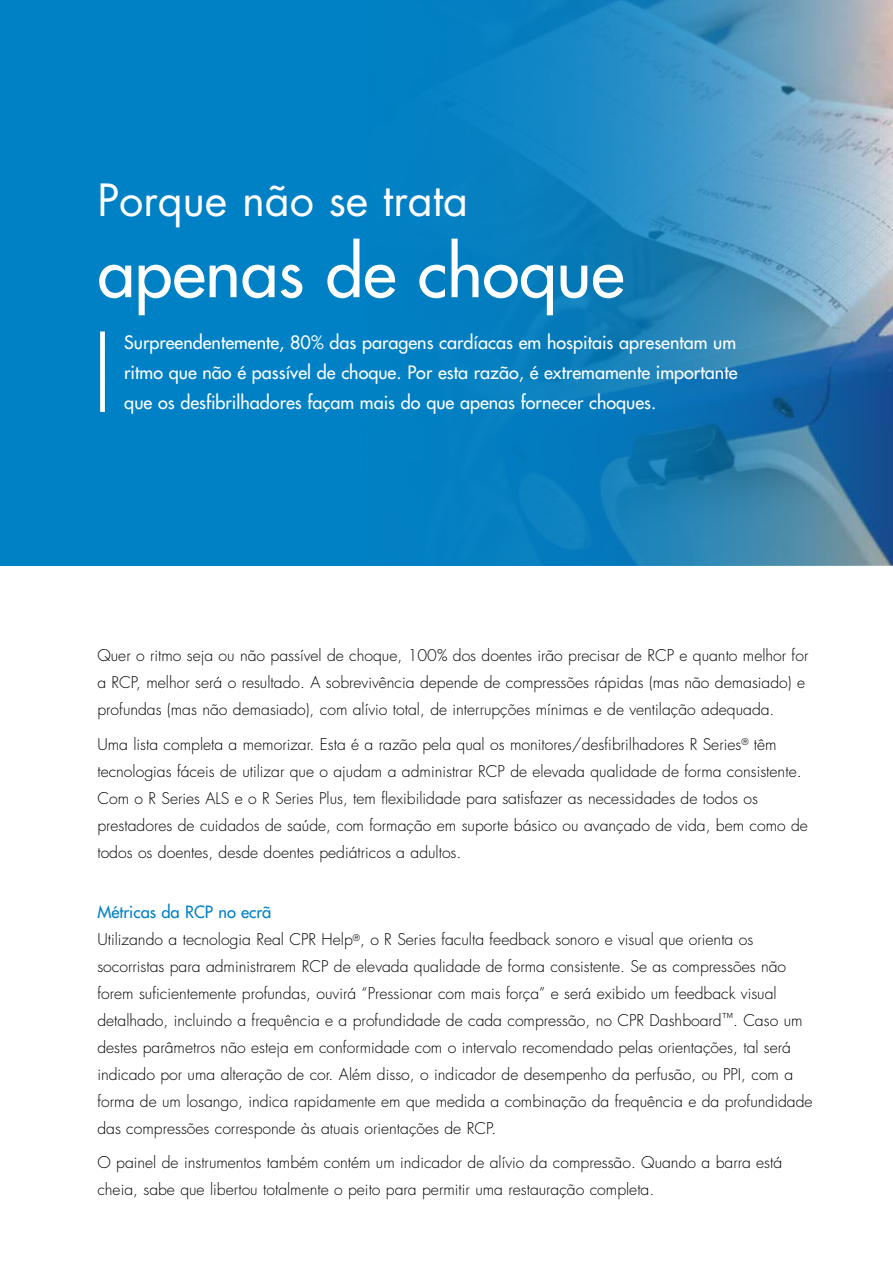
<style>
.page{position:relative;width:893px;height:1263px;background:#fff}
.page>*{position:absolute;margin:0;border:0;box-sizing:border-box;transform-origin:0 0}
.t1{font:500 67.5px "Futura Std";color:#fff}
.t2{font:43.2px "Futura Std";color:#fff}
.t3{font:500 18px/30px "Futura Std";color:#fff;text-align:justify}
.t4{font:16.5px "Futura";color:#0081c6}
.t5{font:300 15.75px/27px "Futura Std";color:#000}
</style>
<div class="page">
<svg style="left:0;top:0;width:893px;height:566px;background:#1985c0"></svg>
<svg style="left:100px;top:331px;width:5px;height:81px"></svg>
<h2 class="t2" style="left:97px;top:173px;width:372px">Porque não se trata</h2>
<h1 class="t1" style="left:97px;top:230px;width:528px">apenas de choque</h1>
<p class="t3" style="left:124px;top:328px;width:615px">Surpreendentemente, 80% das paragens cardíacas em hospitais apresentam um ritmo que não é passível de choque. Por esta razão, é extremamente importante que os desfibrilhadores façam mais do que apenas fornecer choques.</p>
<p class="t5" style="left:97px;top:642px;width:712px">Quer o ritmo seja ou não passível de choque, 100% dos doentes irão precisar de RCP e quanto melhor for a RCP, melhor será o resultado. A sobrevivência depende de compressões rápidas (mas não demasiado) e profundas (mas não demasiado), com alívio total, de interrupções mínimas e de ventilação adequada.</p>
<p class="t5" style="left:97px;top:731px;width:712px">Uma lista completa a memorizar. Esta é a razão pela qual os monitores/desfibrilhadores R Series<sup>®</sup> têm tecnologias fáceis de utilizar que o ajudam a administrar RCP de elevada qualidade de forma consistente.<br>Com o R Series ALS e o R Series Plus, tem flexibilidade para satisfazer as necessidades de todos os prestadores de cuidados de saúde, com formação em suporte básico ou avançado de vida, bem como de todos os doentes, desde doentes pediátricos a adultos.</p>
<p class="t4" style="left:97px;top:901px;width:176px">Métricas da RCP no ecrã</p>
<p class="t5" style="left:97px;top:927px;width:717px">Utilizando a tecnologia Real CPR Help<sup>®</sup>, o R Series faculta feedback sonoro e visual que orienta os socorristas para administrarem RCP de elevada qualidade de forma consistente. Se as compressões não forem suficientemente profundas, ouvirá “Pressionar com mais força” e será exibido um feedback visual detalhado, incluindo a frequência e a profundidade de cada compressão, no CPR Dashboard<sup>™</sup>. Caso um destes parâmetros não esteja em conformidade com o intervalo recomendado pelas orientações, tal será indicado por uma alteração de cor. Além disso, o indicador de desempenho da perfusão, ou PPI, com a forma de um losango, indica rapidamente em que medida a combinação da frequência e da profundidade das compressões corresponde às atuais orientações de RCP.</p>
<p class="t5" style="left:97px;top:1149px;width:686px">O painel de instrumentos também contém um indicador de alívio da compressão. Quando a barra está cheia, sabe que libertou totalmente o peito para permitir uma restauração completa.</p>
</div>
